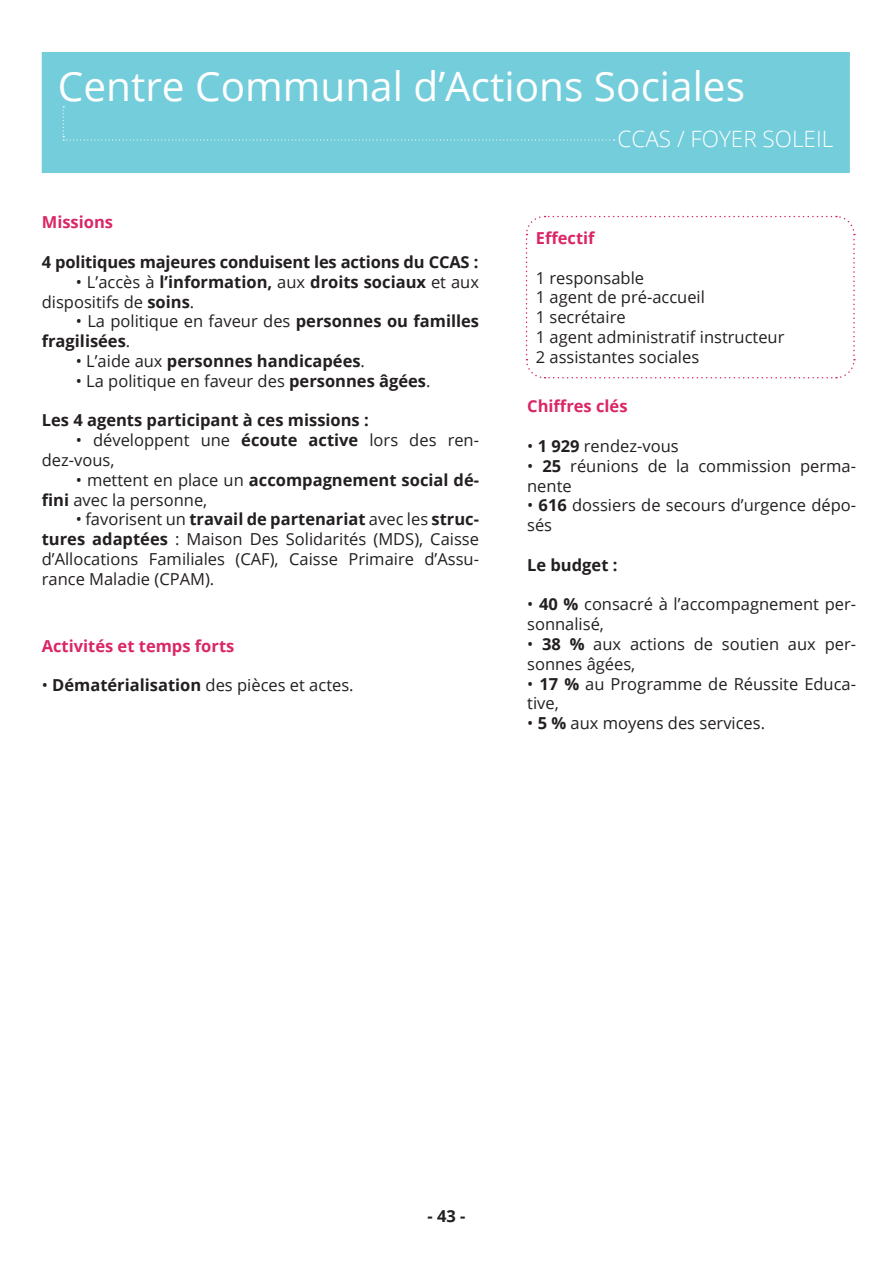
<style>
.page{position:relative;width:893px;height:1263px;background:#fff}
.page>*{position:absolute;margin:0;border:0;box-sizing:border-box;transform-origin:0 0}
.t1{font:40.5px "Open Sans";color:#fff}
.t2{font:300 22.5px "Open Sans";color:#fff}
.t3{font:16.5px/19.8px "Open Sans";color:#231f20}
.t4{font:700 16.5px/19.8px "Open Sans";color:#231f20}
.t5{font:700 16.5px "Open Sans";color:#da2666}
.s1{font-weight:400}
.s2{font-weight:700}
</style>
<div class="page">
<div style="left:42px;top:52px;width:808px;height:121px;background:#73cddb"></div>
<svg style="left:63px;top:106px;width:551px;height:35px"></svg>
<svg style="left:525px;top:215px;width:330px;height:164px"></svg>
<p class="t1" style="left:58px;top:59px;width:688px">Centre Communal d’Actions Sociales</p>
<p class="t5" style="left:42px;top:211px;width:73px">Missions</p>
<p class="t4" style="left:42px;top:252px;width:438px">4 politiques majeures conduisent les actions du CCAS :</p>
<p class="t4" style="left:42px;top:272px;width:439px;text-indent:34px"><span class="s1">• L’accès à</span> l’information, <span class="s1">aux</span> droits sociaux <span class="s1">et aux dispositifs de</span> soins<span class="s1">.</span></p>
<p class="t4" style="left:42px;top:311px;width:439px;text-indent:34px"><span class="s1">• La politique en faveur des</span> personnes ou familles fragilisées<span class="s1">.</span></p>
<p class="t4" style="left:76px;top:351px;width:291px"><span class="s1">• L’aide aux</span> personnes handicapées<span class="s1">.</span></p>
<p class="t3" style="left:76px;top:371px;width:356px">• La politique en faveur des <span class="s2">personnes âgées</span>.</p>
<p class="t4" style="left:42px;top:410px;width:329px">Les 4 agents participant à ces missions :</p>
<p class="t3" style="left:42px;top:430px;width:439px;text-indent:34px">• développent une <span class="s2">écoute active</span> lors des ren&shy;dez-vous,</p>
<p class="t3" style="left:42px;top:470px;width:439px;text-indent:34px">• mettent en place un <span class="s2">accompagnement social dé&shy;fini</span> avec la personne,</p>
<p class="t3" style="left:42px;top:509px;width:439px;text-align:justify;text-indent:34px">• favorisent un <span class="s2">travail de partenariat</span> avec les <span class="s2">struc&shy;tures adaptées</span> : Maison Des Solidarités (MDS), Caisse d’Allocations Familiales (CAF), Caisse Primaire d’Assu&shy;rance Maladie (CPAM).</p>
<p class="t5" style="left:42px;top:634px;width:194px">Activités et temps forts</p>
<p class="t3" style="left:42px;top:675px;width:313px">• <span class="s2">Dématérialisation</span> des pièces et actes.</p>
<p class="t2" style="left:617px;top:124px;width:217px">CCAS / FOYER SOLEIL</p>
<p class="t5" style="left:536px;top:226px;width:60px">Effectif</p>
<p class="t3" style="left:536px;top:267px;width:110px">1 responsable</p>
<p class="t3" style="left:536px;top:287px;width:171px">1 agent de pré-accueil</p>
<p class="t3" style="left:536px;top:307px;width:91px">1 secrétaire</p>
<p class="t3" style="left:536px;top:327px;width:250px">1 agent administratif instructeur</p>
<p class="t3" style="left:536px;top:347px;width:165px">2 assistantes sociales</p>
<p class="t5" style="left:527px;top:395px;width:102px">Chiffres clés</p>
<p class="t3" style="left:527px;top:436px;width:153px">• <span class="s2">1 929</span> rendez-vous</p>
<p class="t3" style="left:527px;top:455px;width:330px">• <span class="s2">25</span> réunions de la commission perma&shy;nente</p>
<p class="t3" style="left:527px;top:495px;width:330px">• <span class="s2">616</span> dossiers de secours d’urgence dépo&shy;sés</p>
<p class="t4" style="left:527px;top:554px;width:92px">Le budget :</p>
<p class="t3" style="left:527px;top:594px;width:330px">• <span class="s2">40 %</span> consacré à l’accompagnement per&shy;sonnalisé,</p>
<p class="t3" style="left:527px;top:634px;width:330px">• <span class="s2">38 %</span> aux actions de soutien aux per&shy;sonnes âgées,</p>
<p class="t3" style="left:527px;top:673px;width:330px">• <span class="s2">17 %</span> au Programme de Réussite Educa&shy;tive,</p>
<p class="t3" style="left:527px;top:713px;width:239px">• <span class="s2">5 %</span> aux moyens des services.</p>
<p class="t4" style="left:427px;top:1205px;width:40px">- 43 -</p>
</div>
